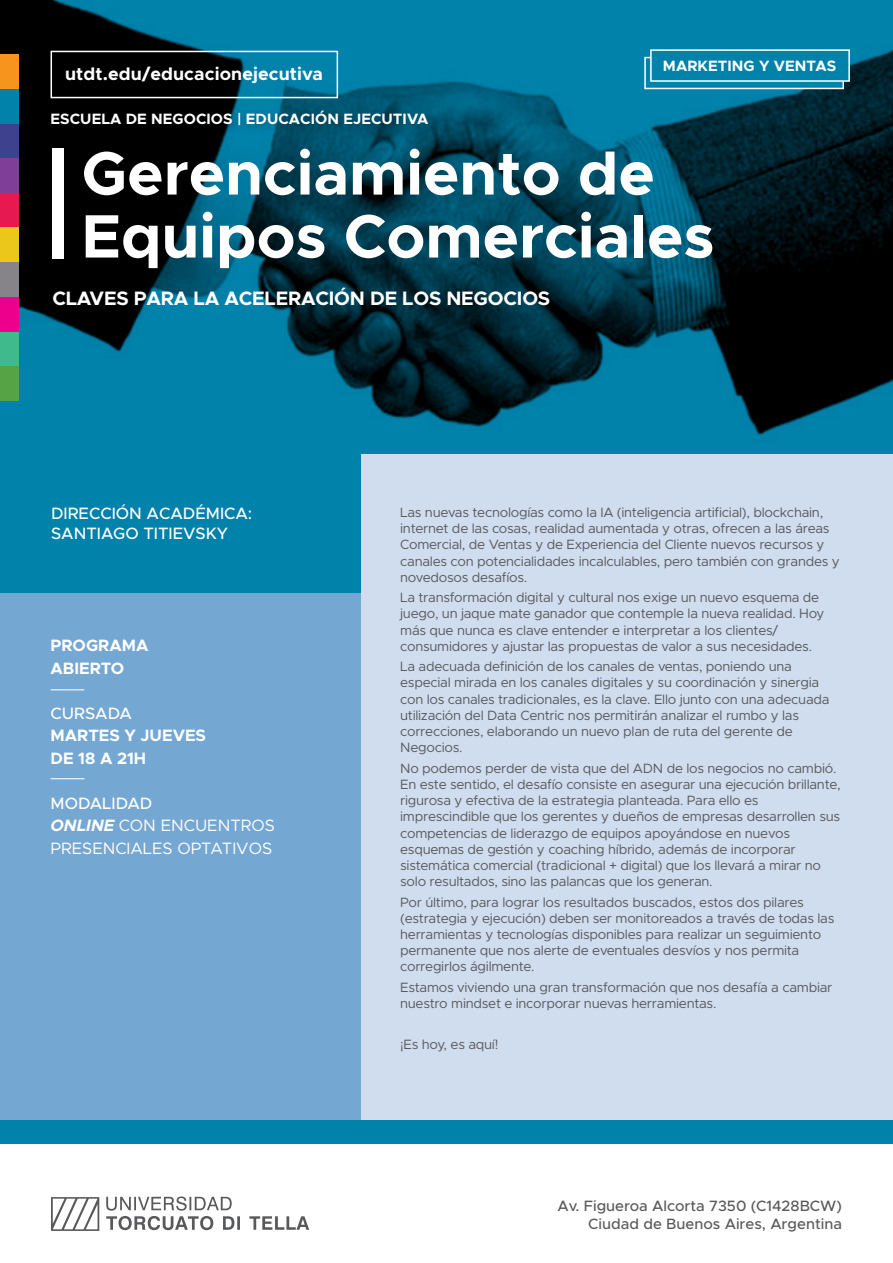
<style>
.page{position:relative;width:893px;height:1263px;background:#fff}
.page>*{position:absolute;margin:0;border:0;box-sizing:border-box;transform-origin:0 0}
.t1{font:700 61.5px/63px "Metropolis";color:#fff}
.t2{font:700 19.5px "Metropolis";letter-spacing:-.01em;color:#fff}
.t3{font:700 18px "Metropolis";letter-spacing:.005em;color:#fff}
.t4{font:16.5px/22.5px "Metropolis";color:#fff}
.t5{font:500 16.5px/19.8px "Metropolis";color:#fff}
.t6{font:700 16.5px/22.5px "Metropolis";color:#fff}
.t7{font:500 15px/18px "Metropolis";color:#58595b;text-align:right}
.t8{font:700 15px "Metropolis";letter-spacing:.005em;color:#fff}
.t9{font:13.5px/16.2px "Metropolis";letter-spacing:-.02em;color:#58595b}
.s1{font-weight:500}
.s2{font-weight:700;font-style:italic}
</style>
<div class="page">
<img style="left:0;top:0;width:893px;height:454px">
<div style="left:333px;top:454px;width:560px;height:678px;background:#d0ddef"></div>
<div style="left:0;top:454px;width:361px;height:678px;background:#75a7d3"></div>
<div style="left:0;top:1120px;width:893px;height:24px;background:#0082ab"></div>
<div style="left:0;top:454px;width:361px;height:139px;background:#0082ab"></div>
<div style="left:644px;top:57px;width:200px;height:32px;background:#0082ab;border:2px solid #fff"></div>
<div style="left:650px;top:49px;width:200px;height:33px;background:#0082ab;border:2px solid #fff"></div>
<div style="left:52px;top:149px;width:12px;height:110px;background:#fff"></div>
<svg style="left:106px;top:1216px;width:203px;height:14px"></svg>
<svg style="left:106px;top:1196px;width:126px;height:14px"></svg>
<svg style="left:51px;top:1197px;width:48px;height:34px"></svg>
<div style="left:0;top:54px;width:19px;height:35px;background:#f7941e"></div>
<div style="left:0;top:193px;width:19px;height:35px;background:#e61a50"></div>
<div style="left:0;top:123px;width:19px;height:35px;background:#3e418d"></div>
<div style="left:0;top:262px;width:19px;height:35px;background:#868488"></div>
<div style="left:0;top:297px;width:19px;height:35px;background:#ec008c"></div>
<div style="left:0;top:332px;width:19px;height:34px;background:#3fba8d"></div>
<div style="left:0;top:89px;width:19px;height:34px;background:#0082ab"></div>
<div style="left:0;top:228px;width:19px;height:34px;background:#ebc71b"></div>
<div style="left:0;top:158px;width:19px;height:35px;background:#7f3f98"></div>
<div style="left:51px;top:51px;width:287px;height:47px;border:2px solid #fff"></div>
<div style="left:47px;top:105px;width:392px;height:30px;background:#000;opacity:.3"></div>
<hr style="left:51px;top:778px;width:33px;height:1px;background:#fff">
<hr style="left:51px;top:689px;width:33px;height:1px;background:#fff">
<div style="left:0;top:366px;width:19px;height:35px;background:#56a345"></div>
<h3 class="t3" style="left:65px;top:62px;width:259px">utdt.edu/educacionejecutiva</h3>
<p class="t8" style="left:51px;top:109px;width:379px">ESCUELA DE NEGOCIOS | EDUCACIÓN EJECUTIVA</p>
<p class="t8" style="left:663px;top:56px;width:175px">MARKETING Y VENTAS</p>
<h1 class="t1" style="left:82px;top:142px;width:634px">Gerenciamiento de<br>Equipos Comerciales</h1>
<h2 class="t2" style="left:52px;top:286px;width:499px">CLAVES PARA LA ACELERACIÓN DE LOS NEGOCIOS</h2>
<p class="t5" style="left:51px;top:504px;width:203px">DIRECCIÓN ACADÉMICA:<br>SANTIAGO TITIEVSKY</p>
<p class="t6" style="left:51px;top:634px;width:100px">PROGRAMA<br>ABIERTO</p>
<p class="t5" style="left:51px;top:703px;width:83px">CURSADA</p>
<p class="t6" style="left:51px;top:724px;width:157px">MARTES Y JUEVES<br>DE 18 A 21H</p>
<p class="t4" style="left:51px;top:791px;width:226px"><span class="s1">MODALIDAD<br></span><span class="s2">ONLINE</span> CON ENCUENTROS<br>PRESENCIALES OPTATIVOS</p>
<p class="t9" style="left:400px;top:504px;width:441px">Las nuevas tecnologías como la IA (inteligencia artificial), blockchain, internet de las cosas, realidad aumentada y otras, ofrecen a las áreas Comercial, de Ventas y de Experiencia del Cliente nuevos recursos y canales con potencialidades incalculables, pero también con grandes y novedosos desafíos.</p>
<p class="t9" style="left:400px;top:589px;width:426px">La transformación digital y cultural nos exige un nuevo esquema de juego, un jaque mate ganador que contemple la nueva realidad. Hoy más que nunca es clave entender e interpretar a los clientes/ consumidores y ajustar las propuestas de valor a sus necesidades.</p>
<p class="t9" style="left:400px;top:658px;width:431px">La adecuada definición de los canales de ventas, poniendo una especial mirada en los canales digitales y su coordinación y sinergia con los canales tradicionales, es la clave. Ello junto con una adecuada utilización del Data Centric nos permitirán analizar el rumbo y las correcciones, elaborando un nuevo plan de ruta del gerente de Negocios.</p>
<p class="t9" style="left:400px;top:760px;width:442px">No podemos perder de vista que del ADN de los negocios no cambió.<br>En este sentido, el desafío consiste en asegurar una ejecución brillante, rigurosa y efectiva de la estrategia planteada. Para ello es imprescindible que los gerentes y dueños de empresas desarrollen sus competencias de liderazgo de equipos apoyándose en nuevos esquemas de gestión y coaching híbrido, además de incorporar sistemática comercial (tradicional + digital) que los llevará a mirar no solo resultados, sino las palancas que los generan.</p>
<p class="t9" style="left:400px;top:894px;width:436px">Por último, para lograr los resultados buscados, estos dos pilares (estrategia y ejecución) deben ser monitoreados a través de todas las herramientas y tecnologías disponibles para realizar un seguimiento permanente que nos alerte de eventuales desvíos y nos permita corregirlos ágilmente.</p>
<p class="t9" style="left:400px;top:979px;width:434px">Estamos viviendo una gran transformación que nos desafía a cambiar nuestro mindset e incorporar nuevas herramientas.</p>
<p class="t9" style="left:400px;top:1036px;width:100px">¡Es hoy, es aquí!</p>
<p class="t7" style="left:557px;top:1196px;width:286px">Av. Figueroa Alcorta 7350 (C1428BCW)<br>Ciudad de Buenos Aires, Argentina</p>
</div>
